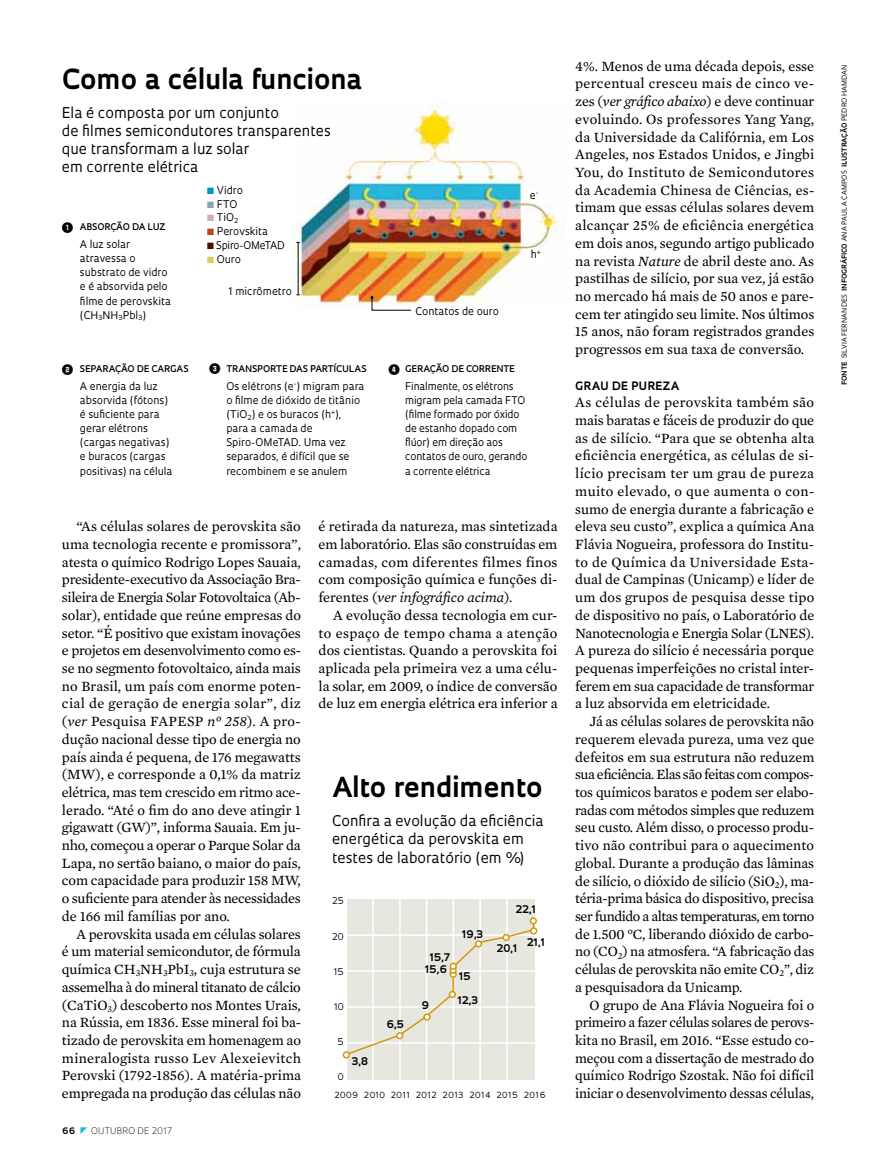
<style>
.page{position:relative;width:885px;height:1169px;background:#fff}
.page>*{position:absolute;margin:0;border:0;box-sizing:border-box;transform-origin:0 0}
.t1{font:700 26.85px "Oculum";color:#000}
.t2{font:14.4px/17.7px "Mercury Text G2";letter-spacing:-.005em;color:#000;text-align:justify}
.t3{font:14.4px/18.3px "Oculum";color:#000}
.t4{font:13.5px "Numbers Style Two Circle Negative";color:#000}
.t5{font:700 11.25px "Oculum";letter-spacing:.035em;color:#000}
.t6{font:10.35px/14.1px "Oculum";color:#000}
.t7{font:700 10.35px "Oculum";color:#000}
.t8{font:10.35px "Oculum";letter-spacing:-.02em;color:#000}
.t9{font:600 9px "Oculum";letter-spacing:.01em;color:#000}
.t10{font:9px "Oculum";color:#000}
.t11{font:300 8.7px "Oculum";letter-spacing:.015em;color:#000}
.t12{font:700 8.7px "Oculum";color:#000}
.t13{font:8.25px "Oculum";letter-spacing:.05em;color:#000}
.t14{font:6.75px "Oculum";letter-spacing:.01em;color:#000}
.s1{color:#0095ca}
.s2{color:#8fa5ad}
.s3{color:#d0adb3}
.s4{color:#b8461e}
.s5{color:#4d0f00}
.s6{color:#decc5f}
.s7{font-style:italic}
.s8{font-weight:700}
</style>
<div class="page">
<img style="left:296px;top:108px;width:270px;height:200px">
<div style="left:347px;top:899px;width:188px;height:180px;background:#e7e7e0"></div>
<hr style="left:372px;top:898px;width:2px;height:182px;background:#fff">
<hr style="left:399px;top:898px;width:2px;height:182px;background:#fff">
<hr style="left:426px;top:898px;width:1px;height:182px;background:#fff">
<hr style="left:453px;top:898px;width:1px;height:182px;background:#fff">
<hr style="left:479px;top:898px;width:2px;height:182px;background:#fff">
<hr style="left:506px;top:898px;width:2px;height:182px;background:#fff">
<div style="left:343px;top:1051px;width:7px;height:7px;border:2px solid #d09910;border-radius:50%"></div>
<svg style="left:343px;top:918px;width:194px;height:139px"></svg>
<div style="left:530px;top:917px;width:7px;height:7px;border:2px solid #d09910;border-radius:50%"></div>
<svg style="left:371px;top:296px;width:41px;height:15px"></svg>
<hr style="left:298px;top:242px;width:1px;height:53px;background:#000">
<div style="left:528px;top:248px;width:16px;height:12px;background:#fff"></div>
<div style="left:526px;top:189px;width:16px;height:11px;background:#fff"></div>
<h1 class="t1" style="left:62px;top:60px;width:302px">Como a célula funciona</h1>
<p class="t3" style="left:62px;top:102px;width:271px">Ela é composta por um conjunto<br>de filmes semicondutores transparentes que transformam a luz solar<br>em corrente elétrica</p>
<p class="t9" style="left:80px;top:221px;width:87px">ABSORÇÃO DA LUZ</p>
<p class="t6" style="left:80px;top:237px;width:93px">A luz solar atravessa o substrato de vidro e é absorvida pelo filme de perovskita (CH<sub>3</sub>NH<sub>3</sub>Pbl<sub>3</sub>)</p>
<p class="t4" style="left:61px;top:220px;width:15px">1</p>
<p class="t6" style="left:207px;top:183px;width:37px"><span class="s1">■</span> Vidro</p>
<p class="t6" style="left:207px;top:197px;width:32px"><span class="s2">■</span> FTO</p>
<p class="t6" style="left:207px;top:210px;width:33px"><span class="s3">■</span> TiO<sub>2</sub></p>
<p class="t6" style="left:207px;top:224px;width:62px"><span class="s4">■</span> Perovskita</p>
<p class="t8" style="left:207px;top:239px;width:79px"><span class="s5">■</span> Spiro-OMeTAD</p>
<p class="t6" style="left:207px;top:251px;width:35px"><span class="s6">■</span> Ouro</p>
<p class="t6" style="left:228px;top:284px;width:65px">1 micrômetro</p>
<p class="t6" style="left:415px;top:304px;width:85px">Contatos de ouro</p>
<p class="t6" style="left:530px;top:187px;width:10px">e<sup>-</sup></p>
<p class="t6" style="left:531px;top:247px;width:11px">h<sup>+</sup></p>
<p class="t9" style="left:226px;top:362px;width:142px">TRAN SPORTE DAS PARTÍCU LAS</p>
<p class="t6" style="left:226px;top:378px;width:140px">Os elétrons (e<sup>-</sup>) migram para o filme de dióxido de titânio (TiO<sub>2</sub>) e os buracos (h<sup>+</sup>), para a camada de<br>Spiro-OMeTAD. Uma vez separados, é difícil que se recombinem e se anulem</p>
<p class="t9" style="left:80px;top:362px;width:110px">SEPARAÇÃO DE CARGAS</p>
<p class="t6" style="left:80px;top:378px;width:94px">A energia da luz absorvida (fótons) é suficiente para gerar elétrons (cargas negativas) e buracos (cargas positivas) na célula</p>
<p class="t9" style="left:405px;top:362px;width:111px">GERAÇÃO DE CORRENTE</p>
<p class="t6" style="left:405px;top:378px;width:124px">Finalmente, os elétrons migram pela camada FTO (filme formado por óxido de estanho dopado com flúor) em direção aos contatos de ouro, gerando a corrente elétrica</p>
<p class="t4" style="left:61px;top:362px;width:15px">2</p>
<p class="t4" style="left:208px;top:362px;width:15px">3</p>
<p class="t4" style="left:388px;top:362px;width:15px">4</p>
<p class="t2" style="left:62px;top:517px;width:241px;text-indent:14px">“As células solares de perovskita são uma tecnologia recente e promissora”, atesta o químico Rodrigo Lopes Sauaia, presidente-executivo da Associação Bra&shy;sileira de Energia Solar Fotovoltaica (Ab&shy;solar), entidade que reúne empresas do setor. “É positivo que existam inovações e projetos em desenvolvimento como es&shy;se no segmento fotovoltaico, ainda mais no Brasil, um país com enorme poten&shy;cial de geração de energia solar”, diz (<span class="s7">ver</span> Pesquisa Fapesp</p>
<p class="t2" style="left:62px;top:711px;width:241px;text-indent:145px"><span class="s7">nº 258</span>). A pro&shy;dução nacional desse tipo de energia no país ainda é pequena, de 176 megawatts (MW), e corresponde a 0,1% da matriz elétrica, mas tem crescido em ritmo ace&shy;lerado. “Até o fim do ano deve atingir 1 gigawatt (GW)”, informa Sauaia. Em ju&shy;nho, começou a operar o Parque Solar da Lapa, no sertão baiano, o maior do país, com capacidade para produzir 158 MW, o suficiente para atender às necessidades de 166 mil famílias por ano.</p>
<p class="t2" style="left:62px;top:924px;width:241px;text-indent:14px">A perovskita usada em células solares é um material semicondutor, de fórmula química CH<sub>3</sub>NH<sub>3</sub>PbI<sub>3</sub>, cuja estrutura se assemelha à do mineral titanato de cálcio (CaTiO<sub>3</sub>) descoberto nos Montes Urais, na Rússia, em 1836. Esse mineral foi ba&shy;tizado de perovskita em homenagem ao mineralogista russo Lev Alexeievitch Perovski (1792-1856). A matéria-prima empregada na produção das células não</p>
<p class="t12" style="left:62px;top:1124px;width:15px">66</p>
<p class="t11" style="left:91px;top:1124px;width:82px">OUTUBRO DE 2017</p>
<p class="t2" style="left:319px;top:517px;width:240px">é retirada da natureza, mas sintetizada em laboratório. Elas são construídas em camadas, com diferentes filmes finos com composição química e funções di&shy;ferentes (<span class="s7">ver infográfico acima</span>).</p>
<p class="t2" style="left:319px;top:605px;width:240px;text-indent:14px">A evolução dessa tecnologia em cur&shy;to espaço de tempo chama a atenção dos cientistas. Quando a perovskita foi aplicada pela primeira vez a uma célu&shy;la solar, em 2009, o índice de conversão de luz em energia elétrica era inferior a</p>
<h1 class="t1" style="left:332px;top:768px;width:212px">Alto rendimento</h1>
<p class="t3" style="left:332px;top:811px;width:213px">Confira a evolução da eficiência energética da perovskita em testes de laboratório (em %)</p>
<p class="t10" style="left:332px;top:895px;width:13px">25</p>
<p class="t10" style="left:332px;top:930px;width:13px">20</p>
<p class="t10" style="left:334px;top:965px;width:12px">15</p>
<p class="t10" style="left:334px;top:1000px;width:11px">10</p>
<p class="t10" style="left:338px;top:1036px;width:8px">5</p>
<p class="t10" style="left:338px;top:1071px;width:7px">0</p>
<p class="t7" style="left:351px;top:1053px;width:18px">3,8</p>
<p class="t7" style="left:386px;top:1017px;width:19px">6,5</p>
<p class="t7" style="left:429px;top:950px;width:21px">15,7</p>
<p class="t7" style="left:425px;top:961px;width:24px">15,6</p>
<p class="t7" style="left:421px;top:998px;width:9px">9</p>
<p class="t7" style="left:462px;top:927px;width:23px">19,3</p>
<p class="t7" style="left:459px;top:969px;width:13px">15</p>
<p class="t7" style="left:457px;top:993px;width:22px">12,3</p>
<p class="t7" style="left:516px;top:902px;width:22px">22,1</p>
<p class="t7" style="left:497px;top:941px;width:22px">20,1</p>
<p class="t7" style="left:527px;top:935px;width:20px">21,1</p>
<p class="t13" style="left:334px;top:1089px;width:213px">2009 2010 2011 2012 2013 2014 2015 2016</p>
<p class="t2" style="left:575px;top:56px;width:241px">4%. Menos de uma década depois, esse percentual cresceu mais de cinco ve&shy;zes (<span class="s7">ver gráfico abaixo</span>) e deve continuar evoluindo. Os professores Yang Yang, da Universidade da Califórnia, em Los Angeles, nos Estados Unidos, e Jingbi You, do Instituto de Semicondutores da Academia Chinesa de Ciências, es&shy;timam que essas células solares devem alcançar 25% de eficiência energética em dois anos, segundo artigo publicado na revista <span class="s7">Nature</span> de abril deste ano. As pastilhas de silício, por sua vez, já estão no mercado há mais de 50 anos e pare&shy;cem ter atingido seu limite. Nos últimos 15 anos, não foram registrados grandes progressos em sua taxa de conversão.</p>
<p class="t5" style="left:575px;top:378px;width:105px">GRAU DE PUREZA</p>
<p class="t2" style="left:575px;top:393px;width:241px">As células de perovskita também são mais baratas e fáceis de produzir do que as de silício. “Para que se obtenha alta eficiência energética, as células de si&shy;lício precisam ter um grau de pureza muito elevado, o que aumenta o con&shy;sumo de energia durante a fabricação e eleva seu custo”, explica a química Ana Flávia Nogueira, professora do Institu&shy;to de Química da Universidade Esta&shy;dual de Campinas (Unicamp) e líder de um dos grupos de pesquisa desse tipo de dispositivo no país, o Laboratório de Nanotecnologia e Energia Solar (LNES).<br>A pureza do silício é necessária porque pequenas imperfeições no cristal inter&shy;ferem em sua capacidade de transformar a luz absorvida em eletricidade.</p>
<p class="t2" style="left:575px;top:711px;width:241px;text-indent:14px">Já as células solares de perovskita não requerem elevada pureza, uma vez que defeitos em sua estrutura não reduzem sua eficiência. Elas são feitas com compos&shy;tos químicos baratos e podem ser elabo&shy;radas com métodos simples que reduzem seu custo. Além disso, o processo produ&shy;tivo não contribui para o aquecimento global. Durante a produção das lâminas de silício, o dióxido de silício (SiO<sub>2</sub>), ma&shy;téria-prima básica do dispositivo, precisa ser fundido a altas temperaturas, em torno de 1.500 °C, liberando dióxido de carbo&shy;no (CO<sub>2</sub>) na atmosfera. “A fabricação das células de perovskita não emite CO<sub>2</sub>”, diz a pesquisadora da Unicamp.</p>
<p class="t2" style="left:575px;top:995px;width:241px;text-indent:14px">O grupo de Ana Flávia Nogueira foi o primeiro a fazer células solares de perovs&shy;kita no Brasil, em 2016. “Esse estudo co&shy;meçou com a dissertação de mestrado do químico Rodrigo Szostak. Não foi difícil iniciar o desenvolvimento dessas células,</p>
<p class="t14" style="left:840px;top:385px;width:321px;rotate:-90deg"><span class="s8">Fonte</span> Si lvia Fernandes <span class="s8">infográfico</span> ana pau la campos <span class="s8">ilustração</span> pedro hamdan</p>
</div>
